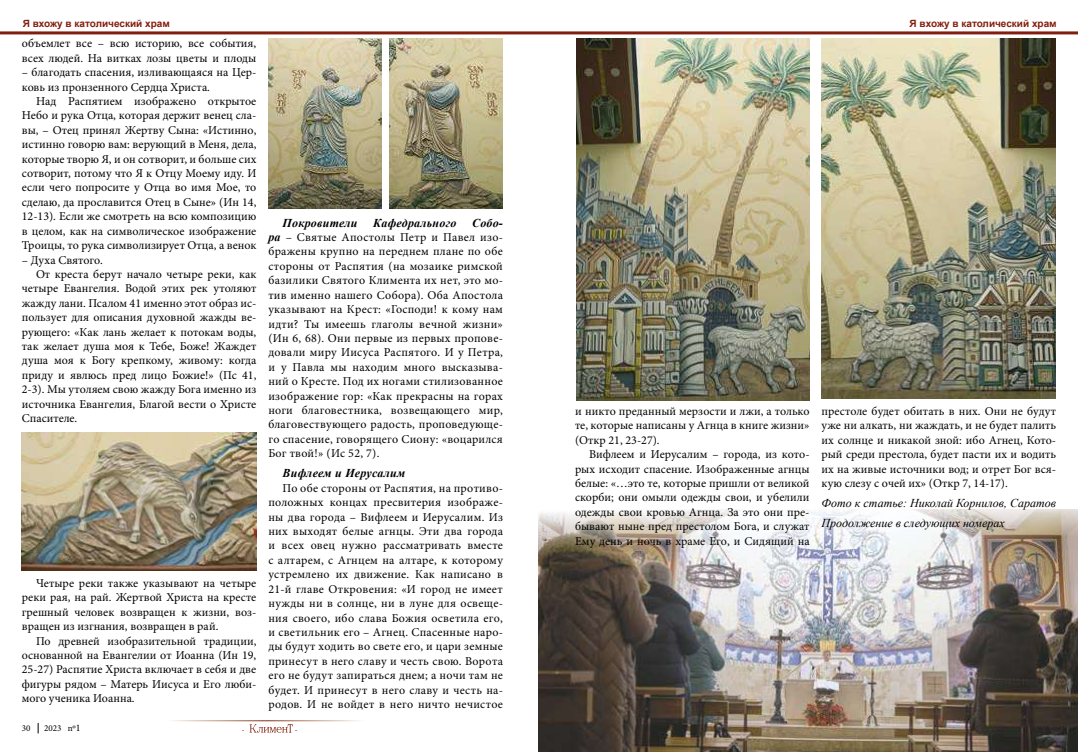
<style>
.page{position:relative;width:1078px;height:752px;background:#fff}
.page>*{position:absolute;margin:0;border:0;box-sizing:border-box;transform-origin:0 0}
.t1{font:12px/14.4px "Minion Pro";color:#000;text-align:justify}
.t2{font:italic 12px/20.1px "Times New Roman";color:#000}
.t3{font:italic 700 12px "Times New Roman";letter-spacing:.02em;color:#000}
.t4{font:700 10px "Arial";color:#831d0d}
.t5{font:9px "Minion Pro";color:#000}
.s1{font-size:10px}
.s2{font-family:"Times New Roman";font-weight:700;font-style:italic}
</style>
<div class="page">
<img style="left:539px;top:509px;width:538px;height:242px">
<hr style="left:0;top:31px;width:1077px;height:3px;background:#831d0d">
<img style="left:22px;top:432px;width:234px;height:138px">
<img style="left:268px;top:39px;width:113px;height:170px">
<img style="left:389px;top:39px;width:113px;height:170px">
<img style="left:576px;top:39px;width:233px;height:361px">
<img style="left:821px;top:39px;width:233px;height:360px">
<svg style="left:242px;top:724px;width:55px;height:8px"></svg>
<p class="t4" style="left:23px;top:17px;width:148px">Я вхожу в католический храм</p>
<p class="t4" style="left:909px;top:17px;width:148px">Я вхожу в католический храм</p>
<p class="t1" style="left:22px;top:36px;width:236px">объемлет все – всю историю, все события, всех людей. На витках лозы цветы и плоды</p>
<p class="t1" style="left:22px;top:65px;width:236px">– благодать спасения, изливающаяся на Цер&shy;ковь из пронзенного Сердца Христа.</p>
<p class="t1" style="left:22px;top:94px;width:236px;text-indent:14px">Над Распятием изображено открытое Небо и рука Отца, которая держит венец сла&shy;вы, – Отец принял Жертву Сына: «Истинно, истинно говорю вам: верующий в Меня, дела, которые творю Я, и он сотворит, и больше сих сотворит, потому что Я к Отцу Моему иду. И если чего попросите у Отца во имя Мое, то сделаю, да прославится Отец в Сыне» (Ин 14, 12-13). Если же смотреть на всю композицию в целом, как на символическое изображение Троицы, то рука символизирует Отца, а венок</p>
<p class="t1" style="left:22px;top:252px;width:83px">– Духа Святого.</p>
<p class="t1" style="left:36px;top:267px;width:222px">От креста берут начало четыре реки, как</p>
<p class="t1" style="left:22px;top:281px;width:236px">четыре Евангелия. Водой этих рек утоляют</p>
<p class="t1" style="left:22px;top:296px;width:236px">жажду лани. Псалом 41 именно этот образ ис-</p>
<p class="t1" style="left:22px;top:310px;width:236px">пользует для описания духовной жажды ве-</p>
<p class="t1" style="left:22px;top:324px;width:236px">рующего: «Как лань желает к потокам воды,</p>
<p class="t1" style="left:22px;top:339px;width:236px">так желает душа моя к Тебе, Боже! Жаждет</p>
<p class="t1" style="left:22px;top:353px;width:236px">душа моя к Богу крепкому, живому: когда</p>
<p class="t1" style="left:22px;top:368px;width:236px">приду и явлюсь пред лицо Божие!» (Пс 41,</p>
<p class="t1" style="left:22px;top:382px;width:236px">2-3). Мы утоляем свою жажду Бога именно из</p>
<p class="t1" style="left:22px;top:396px;width:236px">источника Евангелия, Благой вести о Христе</p>
<p class="t1" style="left:22px;top:411px;width:57px">Спасителе.</p>
<p class="t1" style="left:22px;top:575px;width:236px;text-indent:14px">Четыре реки также указывают на четыре реки рая, на рай. Жертвой Христа на кресте грешный человек возвращен к жизни, воз&shy;вращен из изгнания, возвращен в рай.</p>
<p class="t1" style="left:22px;top:633px;width:236px;text-indent:14px">По древней изобразительной традиции, основанной на Евангелии от Иоанна (Ин 19, 25-27) Распятие Христа включает в себя и две фигуры рядом – Матерь Иисуса и Его люби&shy;мого ученика Иоанна.</p>
<p class="t5" style="left:22px;top:721px;width:10px">30</p>
<p class="t5" style="left:44px;top:721px;width:38px">2023 n<span class="s1">º1</span></p>
<p class="t3" style="left:282px;top:214px;width:76px">Покровители</p>
<p class="t3" style="left:373px;top:214px;width:85px">Кафедрального</p>
<p class="t3" style="left:472px;top:214px;width:32px">Собо-</p>
<p class="t1" style="left:268px;top:230px;width:236px"><span class="s2">ра</span> – Святые Апостолы Петр и Павел изо&shy;бражены крупно на переднем плане по обе стороны от Распятия (на мозаике римской базилики Святого Климента их нет, это мо&shy;тив именно нашего Собора). Оба Апостола указывают на Крест: «Господи! к кому нам идти? Ты имеешь глаголы вечной жизни» (Ин 6, 68). Они первые из первых пропове&shy;довали миру Иисуса Распятого. И у Петра, и у Павла мы находим много высказыва&shy;ний о Кресте. Под их ногами стилизованное изображение гор: «Как прекрасны на горах ноги благовестника, возвещающего мир, благовествующего радость, проповедующе&shy;го спасение, говорящего Сиону: «воцарился Бог твой!» (Ис 52, 7).</p>
<p class="t3" style="left:282px;top:464px;width:124px">Вифлеем и Иерусалим</p>
<p class="t1" style="left:268px;top:480px;width:236px;text-indent:14px">По обе стороны от Распятия, на противо&shy;положных концах пресвитерия изображе&shy;ны два города – Вифлеем и Иерусалим. Из них выходят белые агнцы. Эти два города и всех овец нужно рассматривать вместе с алтарем, с Агнцем на алтаре, к которому устремлено их движение. Как написано в 21-й главе Откровения: «И город не имеет нужды ни в солнце, ни в луне для освеще&shy;ния своего, ибо слава Божия осветила его, и светильник его – Агнец. Спасенные наро&shy;ды будут ходить во свете его, и цари земные принесут в него славу и честь свою. Ворота его не будут запираться днем; а ночи там не будет. И принесут в него славу и честь на&shy;родов. И не войдет в него ничто нечистое</p>
<p class="t1" style="left:575px;top:403px;width:236px">и никто преданный мерзости и лжи, а только те, которые написаны у Агнца в книге жизни» (Откр 21, 23-27).</p>
<p class="t1" style="left:575px;top:447px;width:236px;text-indent:14px">Вифлеем и Иерусалим – города, из кото&shy;рых исходит спасение. Изображенные агнцы белые: «…это те, которые пришли от великой скорби; они омыли одежды свои, и убелили одежды свои кровью Агнца. За это они пре&shy;бывают ныне пред престолом Бога, и служат Ему день и ночь в храме Его, и Сидящий на</p>
<p class="t1" style="left:821px;top:403px;width:236px">престоле будет обитать в них. Они не будут уже ни алкать, ни жаждать, и не будет палить их солнце и никакой зной: ибо Агнец, Кото&shy;рый среди престола, будет пасти их и водить их на живые источники вод; и отрет Бог вся&shy;кую слезу с очей их» (Откр 7, 14-17).</p>
<p class="t2" style="left:821px;top:492px;width:236px">Фото к статье: Николай Корнилов, Саратов<br>Продолжение в следующих номерах</p>
</div>
